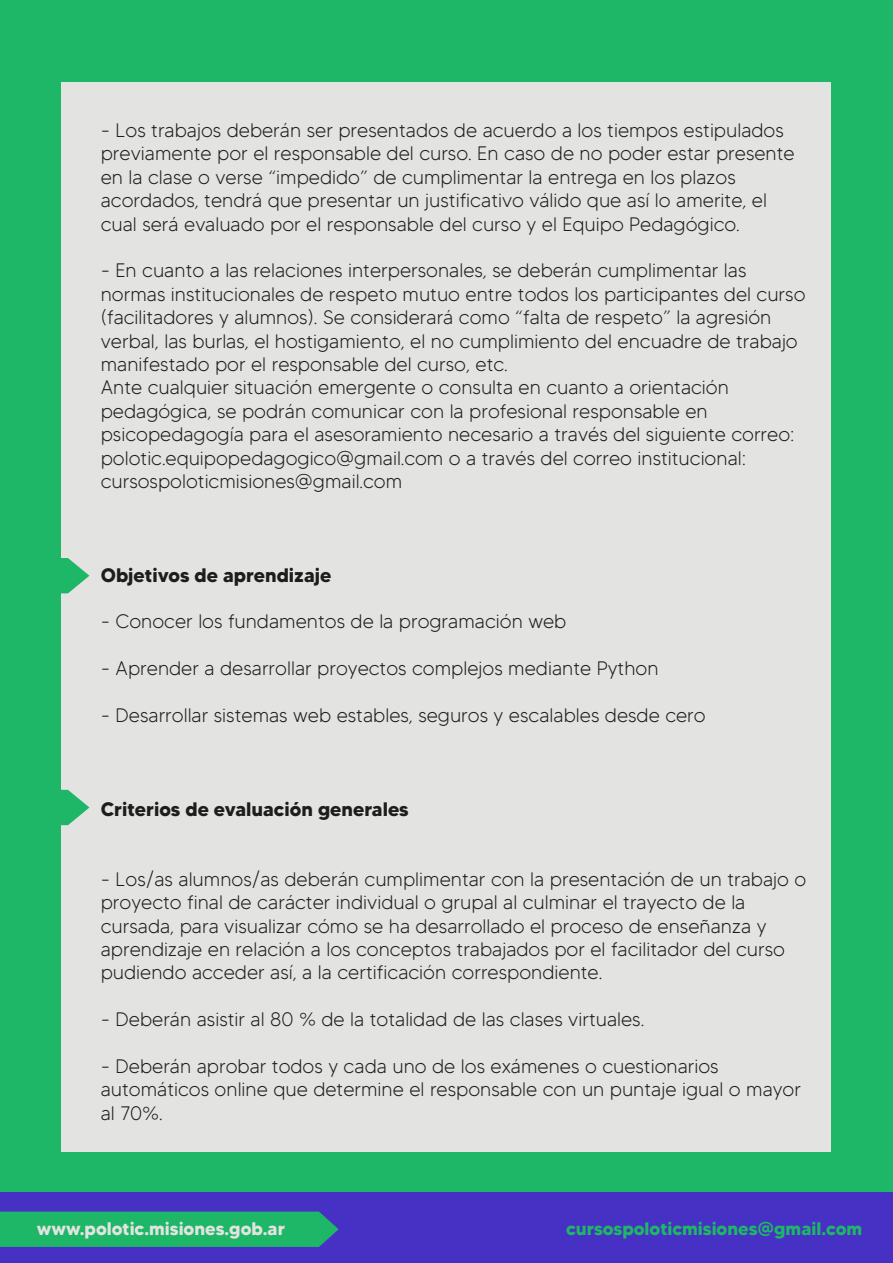
<style>
.page{position:relative;width:893px;height:1263px;background:#1db767}
.page>*{position:absolute;margin:0;border:0;box-sizing:border-box;transform-origin:0 0}
.t1{font:300 19.5px/23.4px "MADETOMMY";color:#1d1d1b}
.t2{font:700 19.5px "MADETOMMY";color:#1d1d1b}
.t3{font:700 18.15px "MADETOMMY";color:#1db767}
.t4{font:700 18.15px "MADETOMMY";color:#e3e3e2}
</style>
<div class="page">
<div style="left:61px;top:82px;width:770px;height:1070px;background:#e3e3e2"></div>
<div style="left:0;top:1192px;width:893px;height:71px;background:#4731c4"></div>
<div style="left:0;top:1211px;width:339px;height:36px;background:#1db767"></div>
<svg style="left:61px;top:790px;width:28px;height:35px"></svg>
<svg style="left:61px;top:558px;width:28px;height:35px"></svg>
<p class="t1" style="left:101px;top:118px;width:695px">- Los trabajos deberán ser presentados de acuerdo a los tiempos estipulados previamente por el responsable del curso. En caso de no poder estar presente en la clase o verse “impedido” de cumplimentar la entrega en los plazos acordados, tendrá que presentar un justificativo válido que así lo amerite, el cual será evaluado por el responsable del curso y el Equipo Pedagógico.</p>
<p class="t1" style="left:101px;top:259px;width:706px">- En cuanto a las relaciones interpersonales, se deberán cumplimentar las normas institucionales de respeto mutuo entre todos los participantes del curso (facilitadores y alumnos). Se considerará como “falta de respeto” la agresión verbal, las burlas, el hostigamiento, el no cumplimiento del encuadre de trabajo manifestado por el responsable del curso, etc.<br>Ante cualquier situación emergente o consulta en cuanto a orientación pedagógica, se podrán comunicar con la profesional responsable en psicopedagogía para el asesoramiento necesario a través del siguiente correo: polotic.equipopedagogico@gmail.com o a través del correo institucional: cursospoloticmisiones@gmail.com</p>
<p class="t2" style="left:101px;top:563px;width:232px">Objetivos de aprendizaje</p>
<p class="t1" style="left:101px;top:610px;width:467px">- Conocer los fundamentos de la programación web</p>
<p class="t1" style="left:101px;top:656px;width:559px">- Aprender a desarrollar proyectos complejos mediante Python</p>
<p class="t1" style="left:101px;top:703px;width:606px">- Desarrollar sistemas web estables, seguros y escalables desde cero</p>
<p class="t2" style="left:101px;top:797px;width:309px">Criterios de evaluación generales</p>
<p class="t1" style="left:101px;top:867px;width:707px">- Los/as alumnos/as deberán cumplimentar con la presentación de un trabajo o proyecto final de carácter individual o grupal al culminar el trayecto de la cursada, para visualizar cómo se ha desarrollado el proceso de enseñanza y aprendizaje en relación a los conceptos trabajados por el facilitador del curso pudiendo acceder así, a la certificación correspondiente.</p>
<p class="t1" style="left:101px;top:1007px;width:545px">- Deberán asistir al 80 % de la totalidad de las clases virtuales.</p>
<p class="t1" style="left:101px;top:1054px;width:702px">- Deberán aprobar todos y cada uno de los exámenes o cuestionarios automáticos online que determine el responsable con un puntaje igual o mayor al 70%.</p>
<p class="t4" style="left:37px;top:1217px;width:250px">www.polotic.misiones.gob.ar</p>
<p class="t3" style="left:566px;top:1217px;width:298px">cursospoloticmisiones@gmail.com</p>
</div>
